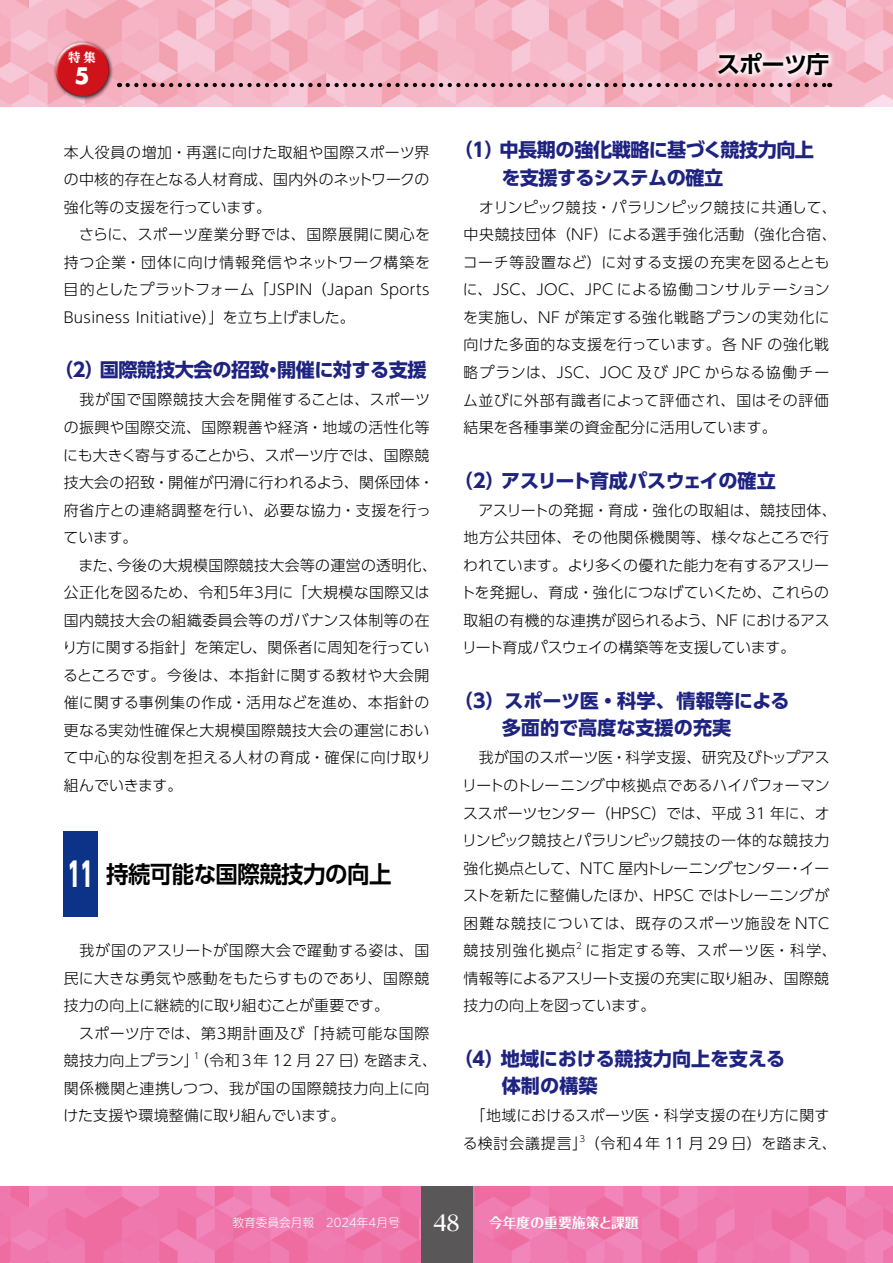
<style>
.page{position:relative;width:893px;height:1263px;background:#fff}
.page>*{position:absolute;margin:0;border:0;box-sizing:border-box;transform-origin:0 0}
.t1{font:700 23.4px "UD Shin Go Pro De";letter-spacing:-.025em;color:#000;scale:.96 1}
.t2{font:700 23.4px "UD Shin Go Pro De";letter-spacing:-.025em;color:#000}
.t3{font:700 22.2px "Futura Std";color:#fff}
.t4{font:700 19.2px/27.6px "UD Shin Go Pro";letter-spacing:-.02em;color:#1e2381}
.t5{font:700 19.2px/27.6px "UD Shin Go Pro";color:#1e2381;text-align:center}
.t6{font:300 14.85px/27.6px "UD Shin Go Pro";letter-spacing:.025em;color:#000}
.t7{font:300 14.85px/27.6px "UD Shin Go Pro";letter-spacing:.005em;color:#000}
.t8{font:700 13.8px "Folk Pro";color:#fff}
.t9{font:800 12.3px "UD Reimin Pro";color:#fff}
.t10{font:300 11.7px "UD Shin M Go Pro";color:#fff}
.t11{font:300 8.7px "UD Shin Go Pro";color:#000}
.s1{font-family:"UD Shin Go Pro";font-weight:800;font-size:33px;color:#fff}
.s2{font-family:"Reim Pro";font-weight:700;font-size:21.3px}
</style>
<div class="page">
<svg style="left:0;top:1186px;width:893px;height:77px;background:#ef78ad"></svg>
<div style="left:421px;top:1186px;width:51px;height:77px;background:#595757"></div>
<svg style="left:0;top:0;width:893px;height:106px;background:#f5b4c4"></svg>
<svg style="left:712px;top:46px;width:123px;height:36px"></svg>
<svg style="left:128px;top:83px;width:702px;height:4px;background:#936d76"></svg>
<div style="left:53px;top:40px;width:60px;height:61px;background:#000;opacity:.75"></div>
<svg style="left:53px;top:40px;width:54px;height:43px"></svg>
<svg style="left:56px;top:51px;width:56px;height:46px;background:#cd2f39"></svg>
<div style="left:64px;top:831px;width:34px;height:86px;background:#0c3388"></div>
<p class="t9" style="left:68px;top:47px;width:29px">特 集</p>
<h2 class="t3" style="left:75px;top:61px;width:17px">5</h2>
<p class="t6" style="left:64px;top:138px;width:368px">本人役員の増加・再選に向けた取組や国際スポーツ界の中核的存在となる人材育成、国内外のネットワークの強化等の支援を行っています。<br>　さらに、スポーツ産業分野では、国際展開に関心を持つ企業・団体に向け情報発信やネットワーク構築を目的としたプラットフォーム「JSPIN（Japan Sports<br>Business Initiative）」を立ち上げました。</p>
<p class="t4" style="left:54px;top:356px;width:374px">（２）国際競技大会の招致・開催に対する支援</p>
<p class="t6" style="left:62px;top:385px;width:376px">　我が国で国際競技大会を開催することは、スポーツの振興や国際交流、国際親善や経済・地域の活性化等にも大きく寄与することから、スポーツ庁では、国際競技大会の招致・開催が円滑に行われるよう、関係団体・府省庁との連絡調整を行い、必要な協力・支援を行っています。<br>　また、今後の大規模国際競技大会等の運営の透明化、公正化を図るため、令和５年３月に「大規模な国際又は国内競技大会の組織委員会等のガバナンス体制等の在り方に関する指針」を策定し、関係者に周知を行っているところです。今後は、本指針に関する教材や大会開催に関する事例集の作成・活用などを進め、本指針の更なる実効性確保と大規模国際競技大会の運営において中心的な役割を担える人材の育成・確保に向け取り組んでいきます。</p>
<h1 class="t1" style="left:68px;top:855px;width:339px"><span class="s1">11</span> 持続可能な国際競技力の向上</h1>
<p class="t6" style="left:64px;top:936px;width:367px">　我が国のアスリートが国際大会で躍動する姿は、国民に大きな勇気や感動をもたらすものであり、国際競技力の向上に継続的に取り組むことが重要です。<br>　スポーツ庁では、第３期計画及び「持続可能な国際競技力向上プラン」</p>
<p class="t11" style="left:194px;top:1049px;width:7px">1</p>
<p class="t6" style="left:64px;top:1046px;width:375px;text-indent:131px">（令和３年 12 月 27 日）を踏まえ、関係機関と連携しつつ、我が国の国際競技力向上に向けた支援や環境整備に取り組んでいます。</p>
<h1 class="t2" style="left:717px;top:45px;width:114px">スポーツ庁</h1>
<p class="t4" style="left:501px;top:136px;width:314px;text-indent:-48px">（１）中長期の強化戦略に基づく競技力向上を支援するシステムの確立</p>
<p class="t6" style="left:463px;top:193px;width:375px">　オリンピック競技・パラリンピック競技に共通して、中央競技団体（NF）による選手強化活動（強化合宿、コーチ等設置など）に対する支援の充実を図るとともに、JSC、JOC、JPC による協働コンサルテーションを実施し、NF が策定する強化戦略プランの実効化に向けた多面的な支援を行っています。各 NF の強化戦略プランは、JSC、JOC 及び JPC からなる協働チーム並びに外部有識者によって評価され、国はその評価結果を各種事業の資金配分に活用しています。</p>
<p class="t4" style="left:454px;top:466px;width:323px">（２）アスリート育成パスウェイの確立</p>
<p class="t7" style="left:461px;top:496px;width:377px">　アスリートの発掘・育成・強化の取組は、競技団体、地方公共団体、その他関係機関等、様々なところで行われています。より多くの優れた能力を有するアスリートを発掘し、育成・強化につなげていくため、これらの取組の有機的な連携が図られるよう、NF におけるアスリート育成パスウェイの構築等を支援しています。</p>
<p class="t5" style="left:454px;top:686px;width:337px">（３）スポーツ医・科学、情報等による多面的で高度な支援の充実</p>
<p class="t6" style="left:462px;top:743px;width:369px;text-align:justify">　我が国のスポーツ医・科学支援、研究及びトップアスリートのトレーニング中核拠点であるハイパフォーマンススポーツセンター（HPSC）では、平成 31 年に、オリンピック競技とパラリンピック競技の一体的な競技力強化拠点として、NTC 屋内トレーニングセンター・イーストを新たに整備したほか、HPSC ではトレーニングが困難な競技については、既存のスポーツ施設を NTC競技別強化拠点</p>
<p class="t11" style="left:576px;top:938px;width:7px">2</p>
<p class="t6" style="left:463px;top:936px;width:375px;text-indent:122px">に指定する等、スポーツ医・科学、情報等によるアスリート支援の充実に取り組み、国際競技力の向上を図っています。</p>
<p class="t4" style="left:502px;top:1044px;width:285px;text-indent:-48px">（４）地域における競技力向上を支える体制の構築</p>
<p class="t6" style="left:463px;top:1101px;width:368px">　「地域におけるスポーツ医・科学支援の在り方に関する検討会議提言」</p>
<p class="t11" style="left:580px;top:1131px;width:7px">3</p>
<p class="t6" style="left:585px;top:1129px;width:253px">（令和４年 11 月 29 日）を踏まえ、</p>
<p class="t10" style="left:232px;top:1213px;width:229px">教育委員会月報　2024年4月号　 <span class="s2">48</span></p>
<p class="t8" style="left:489px;top:1211px;width:151px">今年度の重要施策と課題</p>
</div>
